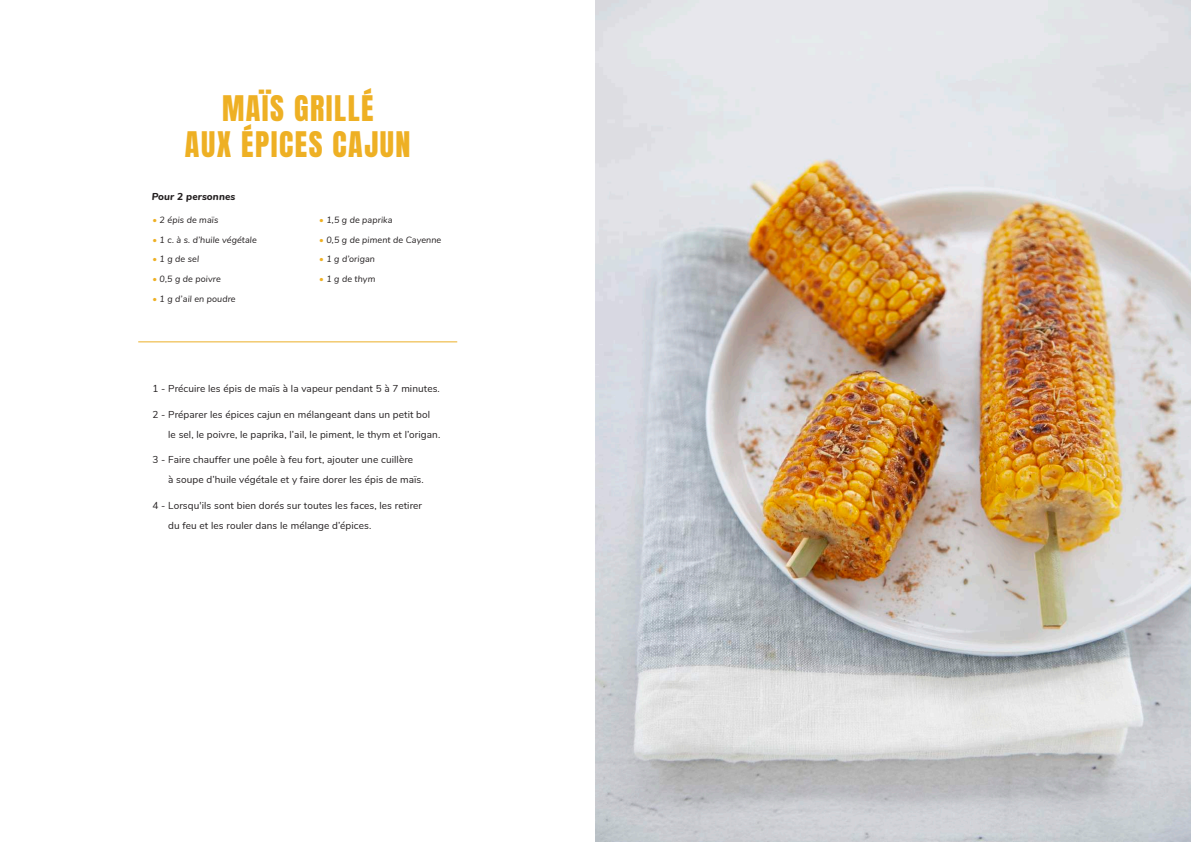
<style>
.page{position:relative;width:1191px;height:842px;background:#fff}
.page>*{position:absolute;margin:0;border:0;box-sizing:border-box;transform-origin:0 0}
.t1{font:30px/36px "Anton";letter-spacing:.05em;color:#eeb024;text-align:center}
.t2{font:10px/20px "Nunito";letter-spacing:.01em;color:#231f20}
.t3{font:italic 800 10px "Nunito";letter-spacing:.01em;color:#231f20}
.t4{font:italic 9px "Nunito";letter-spacing:.01em;color:#231f20}
.s1{color:#eeb024}
</style>
<div class="page">
<hr style="left:138px;top:342px;width:319px;height:1px;background:#ecb028">
<img style="left:595px;top:0;width:596px;height:842px">
<h1 class="t1" style="left:185px;top:93px;width:227px">MAÏS GRILLÉ<br>AUX ÉPICES CAJUN</h1>
<p class="t3" style="left:152px;top:189px;width:85px">Pour 2 personnes</p>
<p class="t4" style="left:152px;top:213px;width:67px"><span class="s1">•</span> 2 épis de maïs</p>
<p class="t4" style="left:152px;top:233px;width:106px"><span class="s1">•</span> 1 c. à s. d’huile végétale</p>
<p class="t4" style="left:152px;top:253px;width:48px"><span class="s1">•</span> 1 g de sel</p>
<p class="t4" style="left:152px;top:272px;width:70px"><span class="s1">•</span> 0,5 g de poivre</p>
<p class="t4" style="left:152px;top:292px;width:85px"><span class="s1">•</span> 1 g d’ail en poudre</p>
<p class="t4" style="left:319px;top:213px;width:75px"><span class="s1">•</span> 1,5 g de paprika</p>
<p class="t4" style="left:319px;top:233px;width:124px"><span class="s1">•</span> 0,5 g de piment de Cayenne</p>
<p class="t4" style="left:319px;top:253px;width:57px"><span class="s1">•</span> 1 g d’origan</p>
<p class="t4" style="left:319px;top:272px;width:58px"><span class="s1">•</span> 1 g de thym</p>
<p class="t2" style="left:152px;top:378px;width:289px">1 - Précuire les épis de maïs à la vapeur pendant 5 à 7 minutes.</p>
<p class="t2" style="left:168px;top:404px;width:273px;text-indent:-16px">2 - Préparer les épices cajun en mélangeant dans un petit bol le sel, le poivre, le paprika, l’ail, le piment, le thym et l’origan.</p>
<p class="t2" style="left:168px;top:449px;width:257px;text-indent:-16px">3 - Faire chauffer une poêle à feu fort, ajouter une cuillère<br>à soupe d’huile végétale et y faire dorer les épis de maïs.</p>
<p class="t2" style="left:168px;top:495px;width:255px;text-indent:-16px">4 - Lorsqu'ils sont bien dorés sur toutes les faces, les retirer du feu et les rouler dans le mélange d’épices.</p>
</div>
